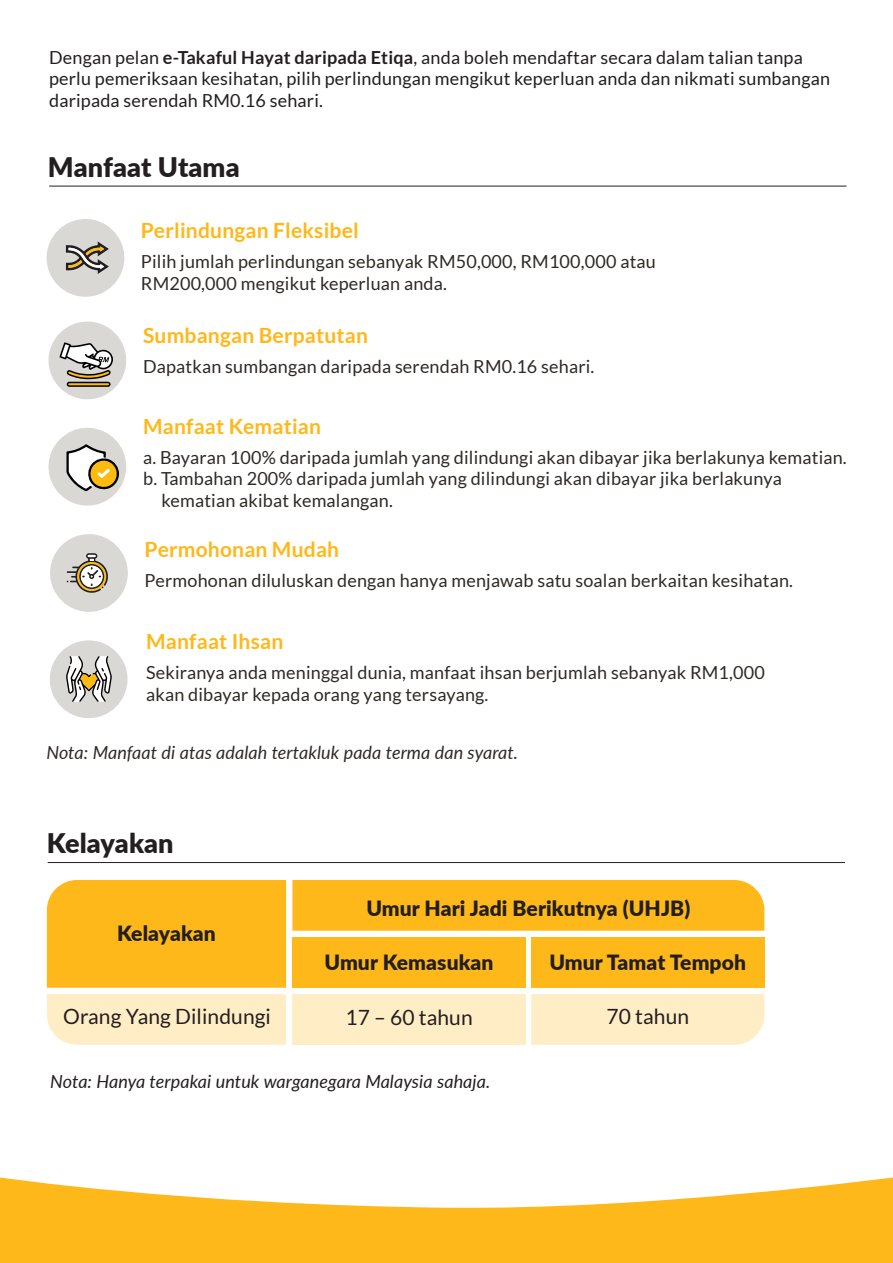
<style>
.page{position:relative;width:893px;height:1263px;background:#fff}
.page>*{position:absolute;margin:0;border:0;box-sizing:border-box;transform-origin:0 0}
.t1{font:900 27px "Lato";letter-spacing:.005em;color:#231f20}
.t2{font:700 21px "Lato";letter-spacing:.01em;color:#ffb819}
.t3{font:900 21px "Lato";letter-spacing:.005em;color:#231f20}
.t4{font:21px "Lato";letter-spacing:.005em;color:#231f20}
.t5{font:18px/21.6px "Lato";letter-spacing:.01em;color:#2e2a26}
.t6{font:18px/21.6px "Lato";letter-spacing:.01em;color:#231f20}
.t7{font:italic 18px "Lato";letter-spacing:.005em;color:#2e2a26}
.t8{font:italic 18px "Lato";letter-spacing:.005em;color:#231f20}
.s1{font-weight:700}
</style>
<div class="page">
<svg style="left:0;top:1177px;width:893px;height:86px;fill:#ffb819"></svg>
<div style="left:49px;top:322px;width:77px;height:77px;background:#d9d8d5;border-radius:50%"></div>
<svg style="left:59px;top:342px;width:54px;height:46px"></svg>
<div style="left:50px;top:640px;width:77px;height:78px;background:#d9d8d5;border-radius:50%"></div>
<svg style="left:66px;top:656px;width:46px;height:46px"></svg>
<div style="left:49px;top:428px;width:77px;height:78px;background:#d9d8d5;border-radius:50%"></div>
<svg style="left:66px;top:444px;width:53px;height:48px"></svg>
<div style="left:50px;top:534px;width:78px;height:78px;background:#d9d8d5;border-radius:50%"></div>
<svg style="left:67px;top:553px;width:41px;height:40px"></svg>
<div style="left:47px;top:219px;width:77px;height:78px;background:#d9d8d5;border-radius:50%"></div>
<svg style="left:66px;top:241px;width:43px;height:33px"></svg>
<div style="left:47px;top:880px;width:239px;height:108px;background:#ffb819"></div>
<div style="left:47px;top:994px;width:239px;height:51px;background:#ffedc6"></div>
<div style="left:292px;top:937px;width:234px;height:51px;background:#ffb819"></div>
<div style="left:292px;top:880px;width:472px;height:51px;background:#ffb819"></div>
<div style="left:531px;top:937px;width:233px;height:51px;background:#ffb819"></div>
<div style="left:292px;top:994px;width:234px;height:51px;background:#ffedc6"></div>
<div style="left:531px;top:994px;width:233px;height:51px;background:#ffedc6"></div>
<hr style="left:48px;top:862px;width:797px;height:1px;background:#231f20">
<hr style="left:49px;top:186px;width:797px;height:1px;background:#231f20">
<p class="t6" style="left:49px;top:46px;width:782px">Dengan pelan <span class="s1">e-Takaful Hayat daripada Etiqa</span>, anda boleh mendaftar secara dalam talian tanpa perlu pemeriksaan kesihatan, pilih perlindungan mengikut keperluan anda dan nikmati sumbangan daripada serendah RM0.16 sehari.</p>
<h1 class="t1" style="left:48px;top:146px;width:193px">Manfaat Utama</h1>
<p class="t2" style="left:141px;top:219px;width:219px">Perlindungan Fleksibel</p>
<p class="t5" style="left:141px;top:251px;width:516px">Pilih jumlah perlindungan sebanyak RM50,000, RM100,000 atau<br>RM200,000 mengikut keperluan anda.</p>
<p class="t2" style="left:143px;top:323px;width:226px">Sumbangan Berpatutan</p>
<p class="t5" style="left:143px;top:356px;width:453px">Dapatkan sumbangan daripada serendah RM0.16 sehari.</p>
<p class="t2" style="left:143px;top:414px;width:179px">Manfaat Kematian</p>
<p class="t5" style="left:143px;top:446px;width:705px">a. Bayaran 100% daripada jumlah yang dilindungi akan dibayar jika berlakunya kematian.</p>
<p class="t5" style="left:143px;top:468px;width:640px">b. Tambahan 200% daripada jumlah yang dilindungi akan dibayar jika berlakunya</p>
<p class="t5" style="left:161px;top:489px;width:233px">kematian akibat kemalangan.</p>
<p class="t2" style="left:145px;top:537px;width:196px">Permohonan Mudah</p>
<p class="t5" style="left:145px;top:569px;width:650px">Permohonan diluluskan dengan hanya menjawab satu soalan berkaitan kesihatan.</p>
<p class="t2" style="left:146px;top:629px;width:139px">Manfaat Ihsan</p>
<p class="t5" style="left:146px;top:661px;width:620px">Sekiranya anda meninggal dunia, manfaat ihsan berjumlah sebanyak RM1,000 akan dibayar kepada orang yang tersayang.</p>
<p class="t7" style="left:46px;top:740px;width:473px">Nota: Manfaat di atas adalah tertakluk pada terma dan syarat.</p>
<h1 class="t1" style="left:47px;top:823px;width:128px">Kelayakan</h1>
<p class="t3" style="left:117px;top:918px;width:100px">Kelayakan</p>
<p class="t4" style="left:63px;top:1004px;width:209px">Orang Yang Dilindungi</p>
<p class="t3" style="left:366px;top:892px;width:325px">Umur Hari Jadi Berikutnya (UHJB)</p>
<p class="t3" style="left:325px;top:946px;width:170px">Umur Kemasukan</p>
<p class="t3" style="left:549px;top:947px;width:198px">Umur Tamat Tempoh</p>
<p class="t4" style="left:345px;top:1005px;width:129px">17 – 60 tahun</p>
<p class="t4" style="left:606px;top:1005px;width:84px">70 tahun</p>
<p class="t8" style="left:50px;top:1068px;width:442px">Nota: Hanya terpakai untuk warganegara Malaysia sahaja.</p>
</div>
